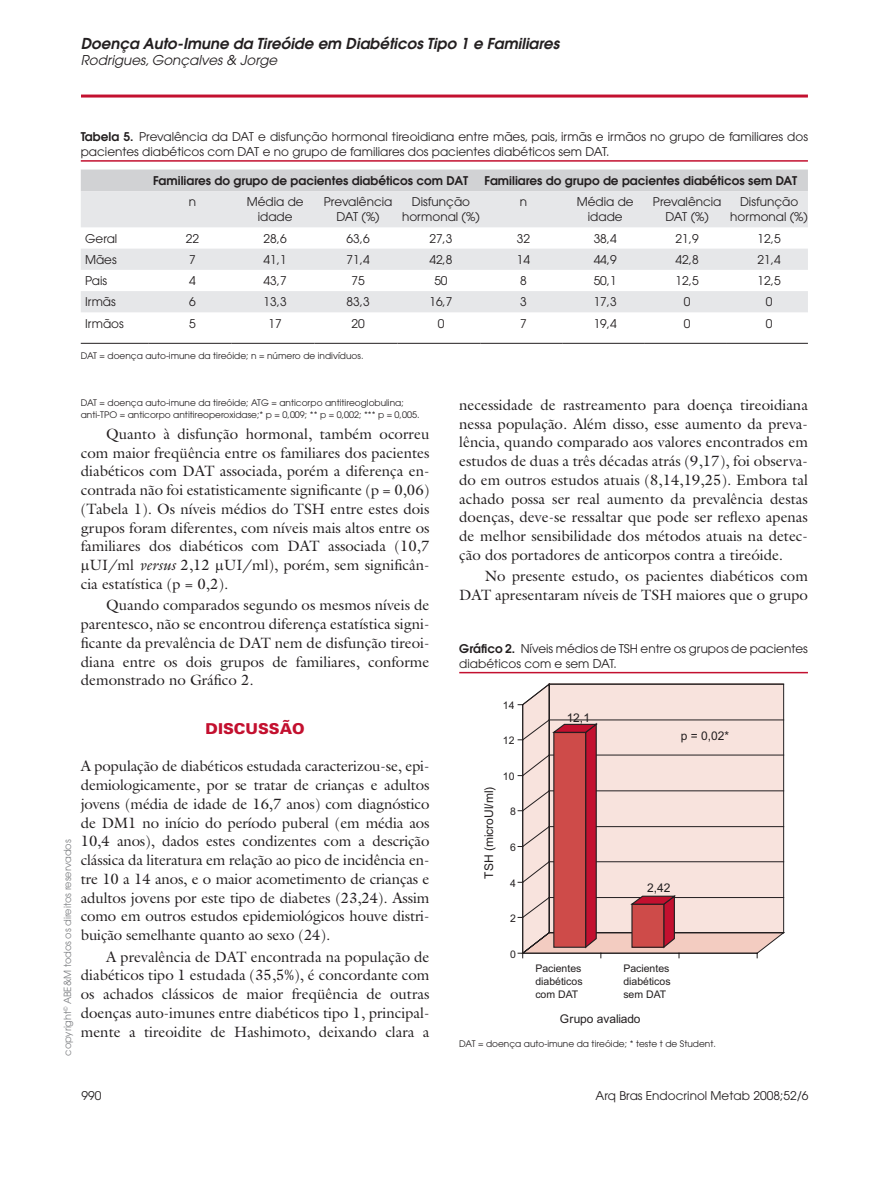
<style>
.page{position:relative;width:893px;height:1191px;background:#fff}
.page>*{position:absolute;margin:0;border:0;box-sizing:border-box;transform-origin:0 0}
.t1{font:15px/18.8px "Galliard";color:#231f20;text-align:justify}
.t2{font:italic 600 15px "Avant Garde";color:#231f20}
.t3{font:900 15px "Univers";color:#c3102f}
.t4{font:italic 13.5px "Avant Garde";color:#231f20}
.t5{font:12px/15px "Avant Garde";color:#231f20;text-align:center}
.t6{font:600 12px "Avant Garde";color:#231f20}
.t7{font:12px "Arial";color:#231f20}
.t8{font:10.5px/12.6px "Arial";color:#231f20;text-align:justify}
.t9{font:9.9px "Avant Garde";letter-spacing:-.01em;color:#808285}
.t10{font:9px/11.2px "Avant Garde";color:#231f20}
.s1{font-weight:600}
.s2{font-style:italic}
</style>
<div class="page">
<hr style="left:81px;top:95px;width:727px;height:3px;background:#c3102f">
<hr style="left:81px;top:160px;width:727px;height:2px;background:#c3102f">
<div style="left:81px;top:169px;width:727px;height:22px;background:#d1d2d4"></div>
<svg style="left:81px;top:191px;width:727px;height:121px;fill:#e6e7e9"></svg>
<hr style="left:81px;top:343px;width:68px;height:1px;background:#231f20">
<hr style="left:149px;top:343px;width:83px;height:1px;background:#231f20">
<hr style="left:232px;top:343px;width:83px;height:1px;background:#231f20">
<hr style="left:315px;top:343px;width:82px;height:1px;background:#231f20">
<hr style="left:397px;top:343px;width:83px;height:1px;background:#231f20">
<hr style="left:480px;top:343px;width:82px;height:1px;background:#231f20">
<hr style="left:562px;top:343px;width:82px;height:1px;background:#231f20">
<hr style="left:644px;top:343px;width:82px;height:1px;background:#231f20">
<hr style="left:726px;top:343px;width:82px;height:1px;background:#231f20">
<hr style="left:459px;top:672px;width:349px;height:1px;background:#c3102f">
<svg style="left:518px;top:684px;width:266px;height:273px;background:#e4bebb"></svg>
<p class="t2" style="left:81px;top:34px;width:480px">Doença Auto-Imune da Tireóide em Diabéticos Tipo 1 e Familiares</p>
<p class="t4" style="left:81px;top:52px;width:198px">Rodrigues, Gonçalves &amp; Jorge</p>
<p class="t5" style="left:81px;top:130px;width:729px;line-height:14.4px;text-align:left"><span class="s1">Tabela 5.</span> Prevalência da DAT e disfunção hormonal tireoidiana entre mães, pais, irmãs e irmãos no grupo de familiares dos pacientes diabéticos com DAT e no grupo de familiares dos pacientes diabéticos sem DAT.</p>
<p class="t6" style="left:153px;top:173px;width:316px">Familiares do grupo de pacientes diabéticos com DAT</p>
<p class="t6" style="left:484px;top:173px;width:314px">Familiares do grupo de pacientes diabéticos sem DAT</p>
<p class="t5" style="left:189px;top:194px;width:9px">n</p>
<p class="t5" style="left:247px;top:194px;width:58px">Média de idade</p>
<p class="t5" style="left:324px;top:194px;width:70px">Prevalência<br>DAT (%)</p>
<p class="t5" style="left:402px;top:194px;width:79px">Disfunção hormonal (%)</p>
<p class="t5" style="left:520px;top:194px;width:9px">n</p>
<p class="t5" style="left:577px;top:194px;width:58px">Média de idade</p>
<p class="t5" style="left:653px;top:194px;width:70px">Prevalência<br>DAT (%)</p>
<p class="t5" style="left:730px;top:194px;width:79px">Disfunção hormonal (%)</p>
<p class="t5" style="left:85px;top:231px;width:34px">Geral</p>
<p class="t5" style="left:186px;top:231px;width:15px">22</p>
<p class="t5" style="left:264px;top:231px;width:25px">28,6</p>
<p class="t5" style="left:346px;top:231px;width:25px">63,6</p>
<p class="t5" style="left:429px;top:231px;width:25px">27,3</p>
<p class="t5" style="left:517px;top:231px;width:15px">32</p>
<p class="t5" style="left:594px;top:231px;width:25px">38,4</p>
<p class="t5" style="left:676px;top:231px;width:25px">21,9</p>
<p class="t5" style="left:757px;top:231px;width:25px">12,5</p>
<p class="t5" style="left:85px;top:252px;width:33px">Mães</p>
<p class="t5" style="left:189px;top:252px;width:8px">7</p>
<p class="t5" style="left:264px;top:252px;width:25px">41,1</p>
<p class="t5" style="left:346px;top:252px;width:25px">71,4</p>
<p class="t5" style="left:429px;top:252px;width:25px">42,8</p>
<p class="t5" style="left:517px;top:252px;width:15px">14</p>
<p class="t5" style="left:594px;top:252px;width:25px">44,9</p>
<p class="t5" style="left:676px;top:252px;width:25px">42,8</p>
<p class="t5" style="left:757px;top:252px;width:25px">21,4</p>
<p class="t5" style="left:85px;top:273px;width:24px">Pais</p>
<p class="t5" style="left:189px;top:273px;width:8px">4</p>
<p class="t5" style="left:264px;top:273px;width:25px">43,7</p>
<p class="t5" style="left:351px;top:273px;width:15px">75</p>
<p class="t5" style="left:434px;top:273px;width:15px">50</p>
<p class="t5" style="left:520px;top:273px;width:8px">8</p>
<p class="t5" style="left:594px;top:273px;width:25px">50,1</p>
<p class="t5" style="left:676px;top:273px;width:25px">12,5</p>
<p class="t5" style="left:757px;top:273px;width:25px">12,5</p>
<p class="t5" style="left:85px;top:294px;width:32px">Irmãs</p>
<p class="t5" style="left:189px;top:294px;width:8px">6</p>
<p class="t5" style="left:264px;top:294px;width:25px">13,3</p>
<p class="t5" style="left:346px;top:294px;width:25px">83,3</p>
<p class="t5" style="left:429px;top:294px;width:25px">16,7</p>
<p class="t5" style="left:520px;top:294px;width:8px">3</p>
<p class="t5" style="left:594px;top:294px;width:25px">17,3</p>
<p class="t5" style="left:684px;top:294px;width:8px">0</p>
<p class="t5" style="left:766px;top:294px;width:8px">0</p>
<p class="t5" style="left:85px;top:316px;width:40px">Irmãos</p>
<p class="t5" style="left:189px;top:316px;width:8px">5</p>
<p class="t5" style="left:269px;top:316px;width:15px">17</p>
<p class="t5" style="left:351px;top:316px;width:15px">20</p>
<p class="t5" style="left:438px;top:316px;width:8px">0</p>
<p class="t5" style="left:520px;top:316px;width:8px">7</p>
<p class="t5" style="left:594px;top:316px;width:25px">19,4</p>
<p class="t5" style="left:684px;top:316px;width:8px">0</p>
<p class="t5" style="left:766px;top:316px;width:8px">0</p>
<p class="t10" style="left:81px;top:350px;width:284px">DAT = doença auto-imune da tireóide; n = número de indivíduos.</p>
<p class="t10" style="left:81px;top:397px;width:340px">DAT = doença auto-imune da tireóide; ATG = anticorpo antitireoglobulina; anti-TPO = anticorpo antitireoperoxidase;* p = 0,009; ** p = 0,002; *** p = 0,005.</p>
<p class="t1" style="left:106px;top:424px;width:325px">Quanto à disfunção hormonal, também ocorreu</p>
<p class="t1" style="left:81px;top:443px;width:350px">com maior freqüência entre os familiares dos pacientes</p>
<p class="t1" style="left:81px;top:462px;width:350px">diabéticos com DAT associada, porém a diferença en-</p>
<p class="t1" style="left:81px;top:480px;width:350px">contrada não foi estatisticamente significante (p = 0,06)</p>
<p class="t1" style="left:81px;top:499px;width:350px">(Tabela 1). Os níveis médios do TSH entre estes dois</p>
<p class="t1" style="left:81px;top:518px;width:350px">grupos foram diferentes, com níveis mais altos entre os</p>
<p class="t1" style="left:81px;top:537px;width:350px">familiares dos diabéticos com DAT associada (10,7</p>
<p class="t1" style="left:89px;top:555px;width:342px">UI/ml <span class="s2">versus</span> 2,12 UI/ml), porém, sem significân-</p>
<p class="t1" style="left:81px;top:574px;width:149px">cia estatística (p = 0,2).</p>
<p class="t1" style="left:81px;top:595px;width:350px;text-indent:26px">Quando comparados segundo os mesmos níveis de parentesco, não se encontrou diferença estatística signi&shy;ficante da prevalência de DAT nem de disfunção tireoi&shy;diana entre os dois grupos de familiares, conforme demonstrado no Gráfico 2.</p>
<p class="t3" style="left:206px;top:719px;width:101px">DISCUSSÃO</p>
<p class="t1" style="left:81px;top:756px;width:350px">A população de diabéticos estudada caracterizou-se, epi&shy;demiologicamente, por se tratar de crianças e adultos jovens (média de idade de 16,7 anos) com diagnóstico de DM1 no início do período puberal (em média aos 10,4 anos), dados estes condizentes com a descrição clássica da literatura em relação ao pico de incidência en&shy;tre 10 a 14 anos, e o maior acometimento de crianças e adultos jovens por este tipo de diabetes (23,24). Assim como em outros estudos epidemiológicos houve distri&shy;buição semelhante quanto ao sexo (24).</p>
<p class="t1" style="left:81px;top:946px;width:350px;text-indent:26px">A prevalência de DAT encontrada na população de diabéticos tipo 1 estudada (35,5%), é concordante com os achados clássicos de maior freqüência de outras doenças auto-imunes entre diabéticos tipo 1, principal&shy;mente a tireoidite de Hashimoto, deixando clara a</p>
<p class="t9" style="left:62px;top:1055px;width:217px;rotate:-90deg">copyright<sup>©</sup> ABE&amp;M todos os direitos reservados</p>
<p class="t1" style="left:459px;top:395px;width:350px">necessidade de rastreamento para doença tireoidiana nessa população. Além disso, esse aumento da preva&shy;lência, quando comparado aos valores encontrados em estudos de duas a três décadas atrás (9,17), foi observa&shy;do em outros estudos atuais (8,14,19,25). Embora tal achado possa ser real aumento da prevalência destas doenças, deve-se ressaltar que pode ser reflexo apenas de melhor sensibilidade dos métodos atuais na detec&shy;ção dos portadores de anticorpos contra a tireóide.</p>
<p class="t1" style="left:459px;top:566px;width:350px;text-align:right">No presente estudo, os pacientes diabéticos com<br>DAT apresentaram níveis de TSH maiores que o grupo</p>
<p class="t5" style="left:459px;top:641px;width:350px;line-height:14.4px;text-align:left"><span class="s1">Gráfico 2.</span> Níveis médios de TSH entre os grupos de pacientes diabéticos com e sem DAT.</p>
<p class="t8" style="left:503px;top:699px;width:13px">14</p>
<p class="t8" style="left:503px;top:734px;width:13px">12</p>
<p class="t7" style="left:481px;top:878px;width:93px;rotate:-90deg">TSH (microUl/ml)</p>
<p class="t8" style="left:503px;top:770px;width:13px">10</p>
<p class="t8" style="left:510px;top:805px;width:7px">8</p>
<p class="t8" style="left:510px;top:841px;width:7px">6</p>
<p class="t8" style="left:510px;top:877px;width:7px">4</p>
<p class="t8" style="left:510px;top:912px;width:7px">2</p>
<p class="t8" style="left:510px;top:948px;width:7px">0</p>
<p class="t7" style="left:567px;top:710px;width:25px">12,1</p>
<p class="t7" style="left:681px;top:728px;width:50px">p = 0,02*</p>
<p class="t7" style="left:647px;top:879px;width:25px">2,42</p>
<p class="t8" style="left:535px;top:962px;width:49px">Pacientes diabéticos com DAT</p>
<p class="t8" style="left:623px;top:962px;width:49px">Pacientes diabéticos sem DAT</p>
<p class="t7" style="left:560px;top:1010px;width:82px">Grupo avaliado</p>
<p class="t10" style="left:459px;top:1038px;width:258px">DAT = doença auto-imune da tireóide; * teste t de Student.</p>
<p class="t5" style="left:81px;top:1087px;width:21px">990</p>
<p class="t5" style="left:595px;top:1087px;width:215px">Arq Bras Endocrinol Metab 2008;52/6</p>
</div>
